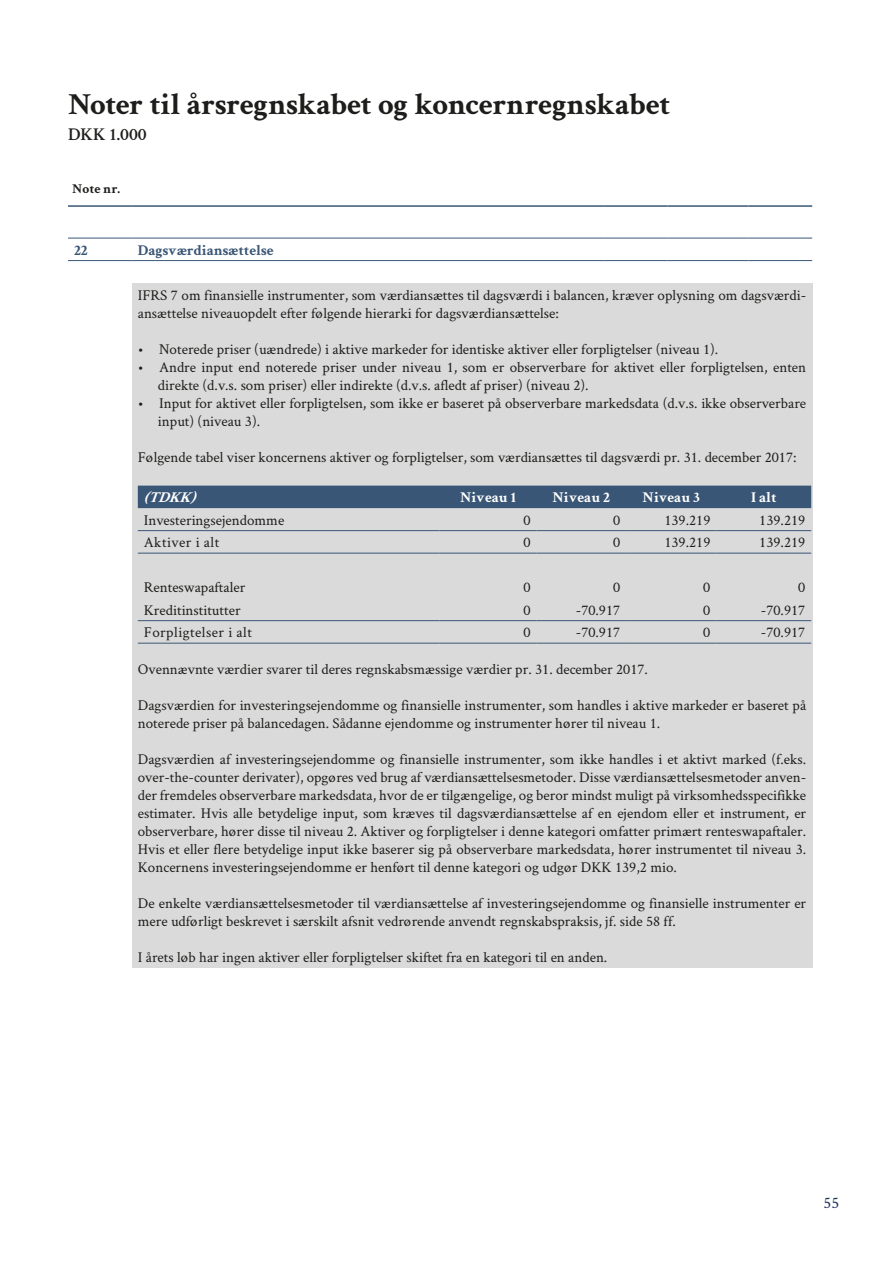
<style>
.page{position:relative;width:893px;height:1263px;background:#fff}
.page>*{position:absolute;margin:0;border:0;box-sizing:border-box;transform-origin:0 0}
.t1{font:700 30.75px "Crimson Text";letter-spacing:-.01em;color:#1d1d1b}
.t2{font:600 18px "Crimson Text";color:#1d1d1b}
.t3{font:16.5px "Crimson Text";color:#20315e}
.t4{font:15px/18px "Crimson Text";color:#1d1d1b}
.t5{font:15px "Crimson Text";letter-spacing:.03em;color:#1d1d1b}
.t6{font:700 15px "Crimson Text";color:#fff}
.t7{font:700 15px "Crimson Text";color:#3a5676}
.t8{font:italic 700 15px "Crimson Text";color:#fff}
.t9{font:700 13.5px "Crimson Text";color:#1d1d1b}
</style>
<div class="page">
<div style="left:132px;top:283px;width:680px;height:684px;background:#dadada"></div>
<hr style="left:523px;top:205px;width:81px;height:2px;background:#3a5676">
<hr style="left:604px;top:205px;width:64px;height:2px;background:#3a5676">
<hr style="left:668px;top:205px;width:80px;height:2px;background:#3a5676">
<hr style="left:748px;top:205px;width:64px;height:2px;background:#3a5676">
<hr style="left:68px;top:205px;width:64px;height:2px;background:#3a5676">
<hr style="left:132px;top:205px;width:391px;height:2px;background:#3a5676">
<hr style="left:68px;top:238px;width:64px;height:1px;background:#3a5676">
<hr style="left:132px;top:238px;width:391px;height:1px;background:#3a5676">
<hr style="left:523px;top:238px;width:81px;height:1px;background:#3a5676">
<hr style="left:604px;top:238px;width:64px;height:1px;background:#3a5676">
<hr style="left:668px;top:238px;width:80px;height:1px;background:#3a5676">
<hr style="left:748px;top:238px;width:64px;height:1px;background:#3a5676">
<hr style="left:68px;top:260px;width:64px;height:1px;background:#3a5676">
<hr style="left:132px;top:260px;width:391px;height:1px;background:#3a5676">
<hr style="left:523px;top:260px;width:81px;height:1px;background:#3a5676">
<hr style="left:604px;top:260px;width:64px;height:1px;background:#3a5676">
<hr style="left:668px;top:260px;width:80px;height:1px;background:#3a5676">
<hr style="left:748px;top:260px;width:64px;height:1px;background:#3a5676">
<div style="left:138px;top:486px;width:673px;height:22px;background:#3a5676"></div>
<hr style="left:138px;top:530px;width:301px;height:1px;background:#3a5676">
<hr style="left:439px;top:530px;width:97px;height:1px;background:#3a5676">
<hr style="left:536px;top:530px;width:90px;height:1px;background:#3a5676">
<hr style="left:626px;top:530px;width:90px;height:1px;background:#3a5676">
<hr style="left:716px;top:530px;width:95px;height:1px;background:#3a5676">
<hr style="left:138px;top:553px;width:301px;height:1px;background:#3a5676">
<hr style="left:439px;top:553px;width:97px;height:1px;background:#3a5676">
<hr style="left:536px;top:553px;width:90px;height:1px;background:#3a5676">
<hr style="left:626px;top:553px;width:90px;height:1px;background:#3a5676">
<hr style="left:716px;top:553px;width:95px;height:1px;background:#3a5676">
<hr style="left:138px;top:620px;width:301px;height:1px;background:#3a5676">
<hr style="left:439px;top:620px;width:97px;height:1px;background:#3a5676">
<hr style="left:536px;top:620px;width:90px;height:1px;background:#3a5676">
<hr style="left:626px;top:620px;width:90px;height:1px;background:#3a5676">
<hr style="left:716px;top:620px;width:95px;height:1px;background:#3a5676">
<hr style="left:138px;top:643px;width:301px;height:1px;background:#3a5676">
<hr style="left:439px;top:643px;width:97px;height:1px;background:#3a5676">
<hr style="left:536px;top:643px;width:90px;height:1px;background:#3a5676">
<hr style="left:626px;top:643px;width:90px;height:1px;background:#3a5676">
<hr style="left:716px;top:643px;width:95px;height:1px;background:#3a5676">
<h1 class="t1" style="left:68px;top:85px;width:604px">Noter til årsregnskabet og koncernregnskabet</h1>
<p class="t2" style="left:68px;top:121px;width:80px">DKK 1.000</p>
<p class="t9" style="left:72px;top:180px;width:49px">Note nr.</p>
<p class="t7" style="left:74px;top:241px;width:15px">22</p>
<p class="t7" style="left:138px;top:241px;width:137px">Dagsværdiansættelse</p>
<p class="t4" style="left:138px;top:285px;width:670px">IFRS 7 om finansielle instrumenter, som værdiansættes til dagsværdi i balancen, kræver oplysning om dagsværdi&shy;ansættelse niveauopdelt efter følgende hierarki for dagsværdiansættelse:</p>
<p class="t4" style="left:138px;top:339px;width:582px">• Noterede priser (uændrede) i aktive markeder for identiske aktiver eller forpligtelser (niveau 1).</p>
<p class="t4" style="left:158px;top:357px;width:650px;text-indent:-20px">• Andre input end noterede priser under niveau 1, som er observerbare for aktivet eller forpligtelsen, enten direkte (d.v.s. som priser) eller indirekte (d.v.s. afledt af priser) (niveau 2).</p>
<p class="t4" style="left:158px;top:393px;width:650px;text-indent:-20px">• Input for aktivet eller forpligtelsen, som ikke er baseret på observerbare markedsdata (d.v.s. ikke observerbare input) (niveau 3).</p>
<p class="t4" style="left:138px;top:447px;width:660px">Følgende tabel viser koncernens aktiver og forpligtelser, som værdiansættes til dagsværdi pr. 31. december 2017:</p>
<p class="t8" style="left:144px;top:488px;width:62px">(TDKK)</p>
<p class="t6" style="left:460px;top:488px;width:57px">Niveau 1</p>
<p class="t6" style="left:553px;top:488px;width:59px">Niveau 2</p>
<p class="t6" style="left:643px;top:488px;width:59px">Niveau 3</p>
<p class="t6" style="left:751px;top:488px;width:27px">I alt</p>
<p class="t4" style="left:144px;top:510px;width:142px">Investeringsejendomme</p>
<p class="t4" style="left:523px;top:510px;width:9px">0</p>
<p class="t4" style="left:613px;top:510px;width:9px">0</p>
<p class="t4" style="left:664px;top:510px;width:48px">139.219</p>
<p class="t4" style="left:759px;top:510px;width:48px">139.219</p>
<p class="t5" style="left:144px;top:532px;width:77px">Aktiver i alt</p>
<p class="t4" style="left:523px;top:533px;width:9px">0</p>
<p class="t4" style="left:613px;top:533px;width:9px">0</p>
<p class="t4" style="left:664px;top:533px;width:48px">139.219</p>
<p class="t4" style="left:759px;top:533px;width:48px">139.219</p>
<p class="t4" style="left:144px;top:578px;width:103px">Renteswapaftaler</p>
<p class="t4" style="left:523px;top:578px;width:9px">0</p>
<p class="t4" style="left:613px;top:578px;width:9px">0</p>
<p class="t4" style="left:703px;top:578px;width:9px">0</p>
<p class="t4" style="left:798px;top:578px;width:9px">0</p>
<p class="t4" style="left:144px;top:600px;width:98px">Kreditinstitutter</p>
<p class="t4" style="left:523px;top:600px;width:9px">0</p>
<p class="t4" style="left:576px;top:600px;width:46px">-70.917</p>
<p class="t4" style="left:703px;top:600px;width:9px">0</p>
<p class="t4" style="left:761px;top:600px;width:46px">-70.917</p>
<p class="t5" style="left:144px;top:622px;width:110px">Forpligtelser i alt</p>
<p class="t4" style="left:523px;top:623px;width:9px">0</p>
<p class="t4" style="left:576px;top:623px;width:46px">-70.917</p>
<p class="t4" style="left:703px;top:623px;width:9px">0</p>
<p class="t4" style="left:761px;top:623px;width:46px">-70.917</p>
<p class="t4" style="left:138px;top:659px;width:512px">Ovennævnte værdier svarer til deres regnskabsmæssige værdier pr. 31. december 2017.</p>
<p class="t4" style="left:138px;top:695px;width:670px">Dagsværdien for investeringsejendomme og finansielle instrumenter, som handles i aktive markeder er baseret på noterede priser på balancedagen. Sådanne ejendomme og instrumenter hører til niveau 1.</p>
<p class="t4" style="left:138px;top:749px;width:670px;text-align:justify">Dagsværdien af investeringsejendomme og finansielle instrumenter, som ikke handles i et aktivt marked (f.eks. over-the-counter derivater), opgøres ved brug af værdiansættelsesmetoder. Disse værdiansættelsesmetoder anven&shy;der fremdeles observerbare markedsdata, hvor de er tilgængelige, og beror mindst muligt på virksomhedsspecifikke estimater. Hvis alle betydelige input, som kræves til dagsværdiansættelse af en ejendom eller et instrument, er observerbare, hører disse til niveau 2. Aktiver og forpligtelser i denne kategori omfatter primært renteswapaftaler.<br>Hvis et eller flere betydelige input ikke baserer sig på observerbare markedsdata, hører instrumentet til niveau 3.<br>Koncernens investeringsejendomme er henført til denne kategori og udgør DKK 139,2 mio.</p>
<p class="t4" style="left:138px;top:893px;width:670px">De enkelte værdiansættelsesmetoder til værdiansættelse af investeringsejendomme og finansielle instrumenter er mere udførligt beskrevet i særskilt afsnit vedrørende anvendt regnskabspraksis, jf. side 58 ff.</p>
<p class="t4" style="left:138px;top:947px;width:471px">I årets løb har ingen aktiver eller forpligtelser skiftet fra en kategori til en anden.</p>
<p class="t3" style="left:823px;top:1192px;width:17px">55</p>
</div>
